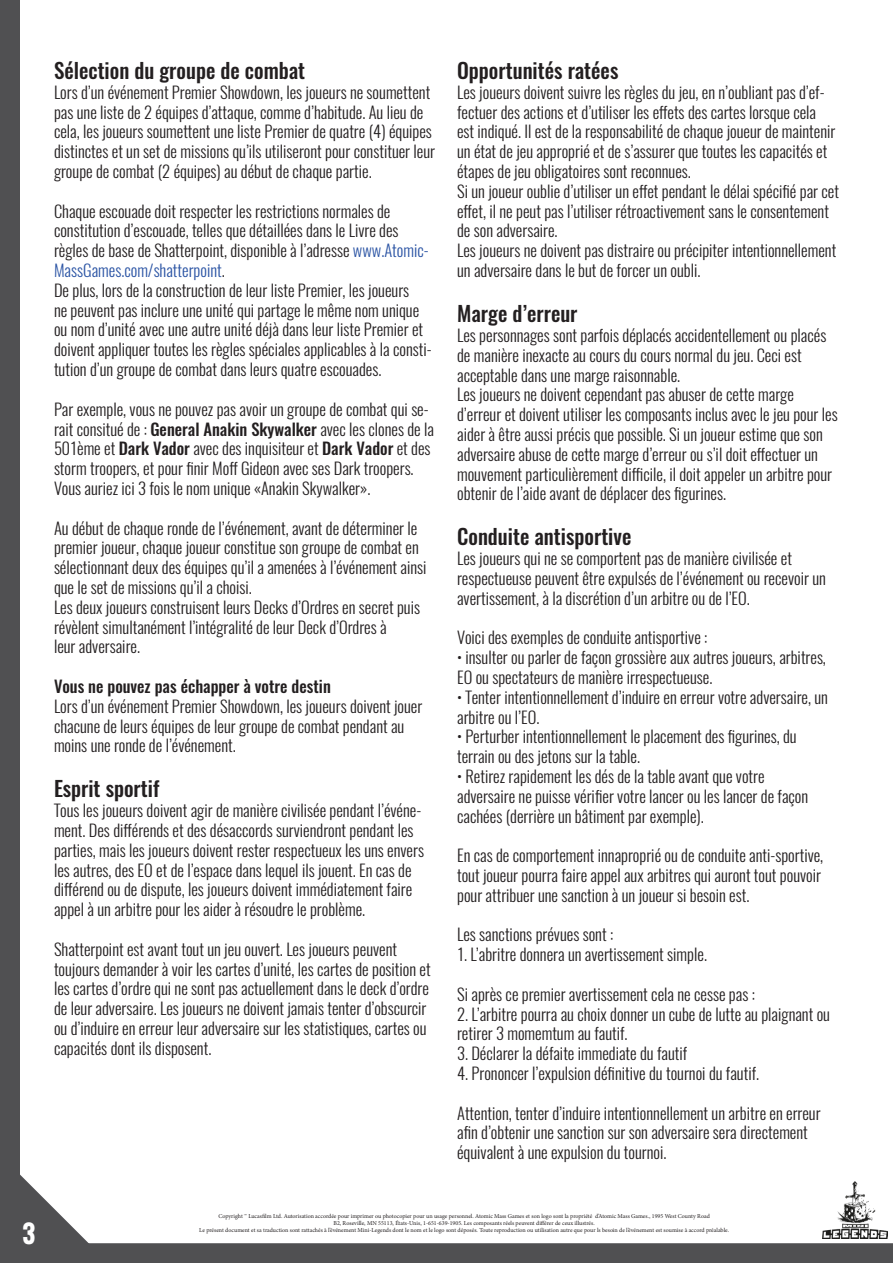
<style>
.page{position:relative;width:893px;height:1263px;background:#fff}
.page>*{position:absolute;margin:0;border:0;box-sizing:border-box;transform-origin:0 0}
.t1{font:700 24px "Oswald";color:#fff}
.t2{font:500 21px "Oswald";color:#231f20}
.t3{font:300 16.5px/19.8px "Oswald";color:#231f20}
.t4{font:500 16.5px "Oswald";color:#231f20}
.t5{font:6px "Minion Pro";color:#231f20}
.s1{color:#2b54a4}
.s2{font-weight:500}
</style>
<div class="page">
<div style="left:0;top:0;width:20px;height:1263px;background:#505052"></div>
<svg style="left:20px;top:1174px;width:873px;height:89px"></svg>
<img style="left:823px;top:1181px;width:64px;height:58px">
<p class="t2" style="left:54px;top:60px;width:253px">Sélection du groupe de combat</p>
<p class="t3" style="left:54px;top:80px;width:383px">Lors d’un événement Premier Showdown, les joueurs ne soumettent pas une liste de 2 équipes d’attaque, comme d’habitude. Au lieu de cela, les joueurs soumettent une liste Premier de quatre (4) équipes distinctes et un set de missions qu’ils utiliseront pour constituer leur groupe de combat (2 équipes) au début de chaque partie.</p>
<p class="t3" style="left:54px;top:199px;width:338px">Chaque escouade doit respecter les restrictions normales de</p>
<p class="t3" style="left:54px;top:219px;width:346px">constitution d’escouade, telles que détaillées dans le Livre des</p>
<p class="t3" style="left:54px;top:239px;width:376px">règles de base de Shatterpoint, disponible à l’adresse <span class="s1">www.Atomic-<br>MassGames.com/shatterpoint</span>.</p>
<p class="t3" style="left:54px;top:278px;width:379px">De plus, lors de la construction de leur liste Premier, les joueurs<br>ne peuvent pas inclure une unité qui partage le même nom unique ou nom d’unité avec une autre unité déjà dans leur liste Premier et doivent appliquer toutes les règles spéciales applicables à la consti&shy;tution d’un groupe de combat dans leurs quatre escouades.</p>
<p class="t3" style="left:54px;top:397px;width:381px">Par exemple, vous ne pouvez pas avoir un groupe de combat qui se&shy;rait consitué de : <span class="s2">General Anakin Skywalker</span> avec les clones de la 501ème et <span class="s2">Dark Vador</span> avec des inquisiteur et <span class="s2">Dark Vador</span> et des storm troopers, et pour finir Moff Gideon avec ses Dark troopers.<br>Vous auriez ici 3 fois le nom unique «Anakin Skywalker».</p>
<p class="t3" style="left:54px;top:516px;width:374px">Au début de chaque ronde de l’événement, avant de déterminer le premier joueur, chaque joueur constitue son groupe de combat en sélectionnant deux des équipes qu’il a amenées à l’événement ainsi que le set de missions qu’il a choisi.</p>
<p class="t3" style="left:54px;top:595px;width:368px">Les deux joueurs construisent leurs Decks d’Ordres en secret puis révèlent simultanément l’intégralité de leur Deck d’Ordres à</p>
<p class="t3" style="left:54px;top:635px;width:88px">leur adversaire.</p>
<p class="t4" style="left:54px;top:678px;width:278px">Vous ne pouvez pas échapper à votre destin</p>
<p class="t3" style="left:54px;top:694px;width:370px">Lors d’un événement Premier Showdown, les joueurs doivent jouer chacune de leurs équipes de leur groupe de combat pendant au moins une ronde de l’événement.</p>
<p class="t2" style="left:54px;top:778px;width:107px">Esprit sportif</p>
<p class="t3" style="left:54px;top:799px;width:371px">Tous les joueurs doivent agir de manière civilisée pendant l’événe&shy;ment. Des différends et des désaccords surviendront pendant les parties, mais les joueurs doivent rester respectueux les uns envers les autres, des EO et de l’espace dans lequel ils jouent. En cas de différend ou de dispute, les joueurs doivent immédiatement faire appel à un arbitre pour les aider à résoudre le problème.</p>
<p class="t3" style="left:54px;top:937px;width:378px">Shatterpoint est avant tout un jeu ouvert. Les joueurs peuvent toujours demander à voir les cartes d’unité, les cartes de position et</p>
<p class="t3" style="left:54px;top:977px;width:376px">les cartes d’ordre qui ne sont pas actuellement dans le deck d’ordre de leur adversaire. Les joueurs ne doivent jamais tenter d’obscurcir ou d’induire en erreur leur adversaire sur les statistiques, cartes ou capacités dont ils disposent.</p>
<p class="t2" style="left:457px;top:60px;width:163px">Opportunités ratées</p>
<p class="t3" style="left:457px;top:80px;width:369px">Les joueurs doivent suivre les règles du jeu, en n’oubliant pas d’ef&shy;fectuer des actions et d’utiliser les effets des cartes lorsque cela</p>
<p class="t3" style="left:457px;top:120px;width:380px">est indiqué. Il est de la responsabilité de chaque joueur de maintenir</p>
<p class="t3" style="left:457px;top:140px;width:372px">un état de jeu approprié et de s’assurer que toutes les capacités et</p>
<p class="t3" style="left:457px;top:160px;width:235px">étapes de jeu obligatoires sont reconnues.</p>
<p class="t3" style="left:457px;top:179px;width:383px">Si un joueur oublie d’utiliser un effet pendant le délai spécifié par cet effet, il ne peut pas l’utiliser rétroactivement sans le consentement de son adversaire.</p>
<p class="t3" style="left:457px;top:239px;width:381px">Les joueurs ne doivent pas distraire ou précipiter intentionnellement un adversaire dans le but de forcer un oubli.</p>
<p class="t2" style="left:457px;top:303px;width:122px">Marge d’erreur</p>
<p class="t3" style="left:457px;top:323px;width:371px">Les personnages sont parfois déplacés accidentellement ou placés</p>
<p class="t3" style="left:457px;top:343px;width:346px">de manière inexacte au cours du cours normal du jeu. Ceci est acceptable dans une marge raisonnable.</p>
<p class="t3" style="left:457px;top:383px;width:382px">Les joueurs ne doivent cependant pas abuser de cette marge d’erreur et doivent utiliser les composants inclus avec le jeu pour les aider à être aussi précis que possible. Si un joueur estime que son adversaire abuse de cette marge d’erreur ou s’il doit effectuer un mouvement particulièrement difficile, il doit appeler un arbitre pour obtenir de l’aide avant de déplacer des figurines.</p>
<p class="t2" style="left:457px;top:526px;width:176px">Conduite antisportive</p>
<p class="t3" style="left:457px;top:547px;width:370px">Les joueurs qui ne se comportent pas de manière civilisée et respectueuse peuvent être expulsés de l’événement ou recevoir un avertissement, à la discrétion d’un arbitre ou de l’EO.</p>
<p class="t3" style="left:457px;top:626px;width:252px">Voici des exemples de conduite antisportive :</p>
<p class="t3" style="left:457px;top:646px;width:370px">• insulter ou parler de façon grossière aux autres joueurs, arbitres,<br>EO ou spectateurs de manière irrespectueuse.</p>
<p class="t3" style="left:457px;top:685px;width:372px">• Tenter intentionnellement d’induire en erreur votre adversaire, un</p>
<p class="t3" style="left:457px;top:705px;width:84px">arbitre ou l’EO.</p>
<p class="t3" style="left:457px;top:725px;width:341px">• Perturber intentionnellement le placement des figurines, du</p>
<p class="t3" style="left:457px;top:745px;width:184px">terrain ou des jetons sur la table.</p>
<p class="t3" style="left:457px;top:764px;width:309px">• Retirez rapidement les dés de la table avant que votre</p>
<p class="t3" style="left:457px;top:784px;width:353px">adversaire ne puisse vérifier votre lancer ou les lancer de façon cachées (derrière un bâtiment par exemple).</p>
<p class="t3" style="left:457px;top:844px;width:368px">En cas de comportement innaproprié ou de conduite anti-sportive, tout joueur pourra faire appel aux arbitres qui auront tout pouvoir pour attribuer une sanction à un joueur si besoin est.</p>
<p class="t3" style="left:457px;top:923px;width:158px">Les sanctions prévues sont :</p>
<p class="t3" style="left:457px;top:943px;width:251px">1. L’abritre donnera un avertissement simple.</p>
<p class="t3" style="left:457px;top:982px;width:299px">Si après ce premier avertissement cela ne cesse pas :</p>
<p class="t3" style="left:457px;top:1002px;width:374px">2. L’arbitre pourra au choix donner un cube de lutte au plaignant ou retirer 3 momemtum au fautif.</p>
<p class="t3" style="left:457px;top:1042px;width:232px">3. Déclarer la défaite immediate du fautif</p>
<p class="t3" style="left:457px;top:1061px;width:303px">4. Prononcer l’expulsion définitive du tournoi du fautif.</p>
<p class="t3" style="left:457px;top:1101px;width:365px">Attention, tenter d’induire intentionnellement un arbitre en erreur afin d’obtenir une sanction sur son adversaire sera directement équivalent à une expulsion du tournoi.</p>
<p class="t1" style="left:22px;top:1216px;width:14px">3</p>
<p class="t5" style="left:218px;top:1212px;width:493px">Copyright ™ Lucasfilm Ltd. Autorisation accordée pour imprimer ou photocopier pour un usage personnel. Atomic Mass Games et son logo sont la propriété d’Atomic Mass Games., 1995 West County Road</p>
<p class="t5" style="left:333px;top:1219px;width:263px">B2, Roseville, MN 55113, États-Unis, 1-651-639-1905. Les composants réels peuvent différer de ceux illustrés.</p>
<p class="t5" style="left:199px;top:1226px;width:531px">Le présent document et sa traduction sont rattachés à l’événement Mini-Legends dont le nom et le logo sont déposés. Toute reproduction ou utilisation autre que pour ls besoin de l’événement est soumise à accord préalable.</p>
</div>
